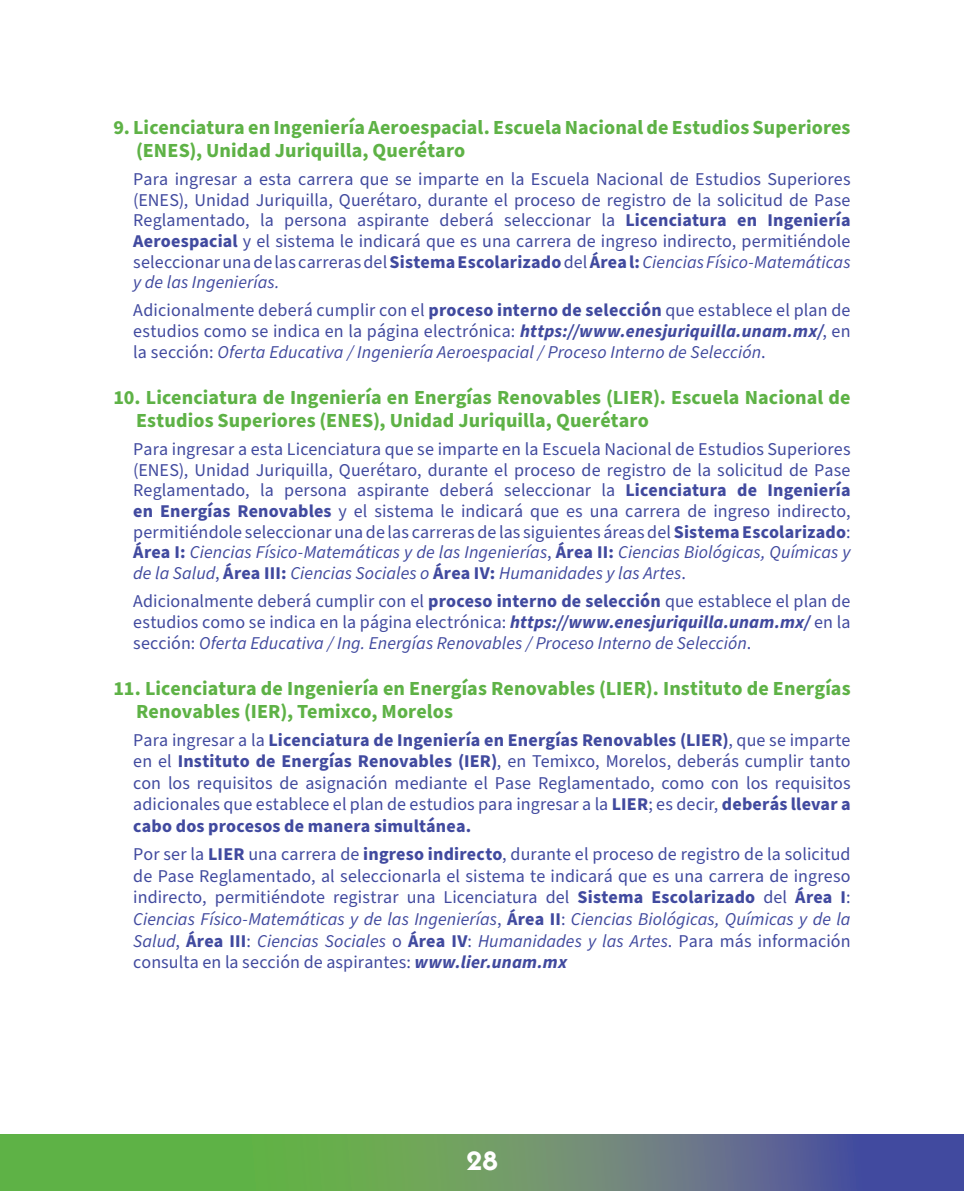
<style>
.page{position:relative;width:964px;height:1191px;background:#fff}
.page>*{position:absolute;margin:0;border:0;box-sizing:border-box;transform-origin:0 0}
.t1{font:700 26px "Edge Display";color:#fff}
.t2{font:700 20px/23px "Source Sans Pro";letter-spacing:.005em;color:#5eb246}
.t3{font:18px/20.8px "Source Sans Pro";letter-spacing:.005em;color:#414a9f;text-align:justify}
.s1{font-weight:700}
.s2{font-style:italic}
.s3{font-weight:700;font-style:italic}
</style>
<div class="page">
<svg style="left:0;top:1134px;width:964px;height:57px;background:#618f6b"></svg>
<p class="t2" style="left:136px;top:116px;width:716px;text-indent:-23px">9. Licenciatura en Ingeniería Aeroespacial. Escuela Nacional de Estudios Superiores (ENES), Unidad Juriquilla, Querétaro</p>
<p class="t3" style="left:133px;top:169px;width:719px">Para ingresar a esta carrera que se imparte en la Escuela Nacional de Estudios Superiores (ENES), Unidad Juriquilla, Querétaro, durante el proceso de registro de la solicitud de Pase Reglamentado, la persona aspirante deberá seleccionar la <span class="s1">Licenciatura en Ingeniería Aeroespacial</span> y el sistema le indicará que es una carrera de ingreso indirecto, permitiéndole seleccionar una de las carreras del <span class="s1">Sistema Escolarizado</span> del <span class="s1">Área l:</span><span class="s2">Ciencias Físico-Matemáticas y de las Ingenierías.</span></p>
<p class="t3" style="left:133px;top:301px;width:719px">Adicionalmente deberá cumplir con el <span class="s1">proceso interno de selección</span> que establece el plan de estudios como se indica en la página electrónica: <span class="s3">https://www.enesjuriquilla.unam.mx/</span>, en la sección: <span class="s2">Oferta Educativa / Ingeniería Aeroespacial / Proceso Interno de Selección</span>.</p>
<p class="t2" style="left:136px;top:386px;width:716px;text-indent:-23px">10. Licenciatura de Ingeniería en Energías Renovables (LIER). Escuela Nacional de<br>Estudios Superiores (ENES), Unidad Juriquilla, Querétaro</p>
<p class="t3" style="left:133px;top:439px;width:719px">Para ingresar a esta Licenciatura que se imparte en la Escuela Nacional de Estudios Superiores (ENES), Unidad Juriquilla, Querétaro, durante el proceso de registro de la solicitud de Pase Reglamentado, la persona aspirante deberá seleccionar la <span class="s1">Licenciatura de Ingeniería en Energías Renovables</span> y el sistema le indicará que es una carrera de ingreso indirecto, permitiéndole seleccionar una de las carreras de las siguientes áreas del <span class="s1">Sistema Escolarizado</span>:<br><span class="s1">Área I:</span> <span class="s2">Ciencias Físico-Matemáticas y de las Ingenierías</span>, <span class="s1">Área II:</span> <span class="s2">Ciencias Biológicas, Químicas y de la Salud</span>, <span class="s1">Área III:</span> <span class="s2">Ciencias Sociales o</span> <span class="s1">Área IV:</span> <span class="s2">Humanidades y las Artes</span>.</p>
<p class="t3" style="left:133px;top:591px;width:719px">Adicionalmente deberá cumplir con el <span class="s1">proceso interno de selección</span> que establece el plan de estudios como se indica en la página electrónica: <span class="s3">https://www.enesjuriquilla.unam.mx/</span> en la sección: <span class="s2">Oferta Educativa / Ing. Energías Renovables / Proceso Interno de Selección</span>.</p>
<p class="t2" style="left:136px;top:677px;width:716px;text-indent:-23px">11. Licenciatura de Ingeniería en Energías Renovables (LIER). Instituto de Energías<br>Renovables (IER), Temixco, Morelos</p>
<p class="t3" style="left:133px;top:729px;width:719px;line-height:21.6px">Para ingresar a la <span class="s1">Licenciatura de Ingeniería en Energías Renovables (LIER)</span>, que se imparte en el <span class="s1">Instituto de Energías Renovables (IER)</span>, en Temixco, Morelos, deberás cumplir tanto con los requisitos de asignación mediante el Pase Reglamentado, como con los requisitos adicionales que establece el plan de estudios para ingresar a la <span class="s1">LIER</span>; es decir, <span class="s1">deberás llevar a cabo dos procesos de manera simultánea.</span></p>
<p class="t3" style="left:133px;top:844px;width:719px;line-height:21.6px">Por ser la <span class="s1">LIER</span> una carrera de <span class="s1">ingreso indirecto</span>, durante el proceso de registro de la solicitud de Pase Reglamentado, al seleccionarla el sistema te indicará que es una carrera de ingreso indirecto, permitiéndote registrar una Licenciatura del <span class="s1">Sistema Escolarizado</span> del <span class="s1">Área I</span>:<br><span class="s2">Ciencias Físico-Matemáticas y de las Ingenierías</span>, <span class="s1">Área II</span>: <span class="s2">Ciencias Biológicas, Químicas y de la Salud</span>, <span class="s1">Área III</span>: <span class="s2">Ciencias Sociales</span> o <span class="s1">Área IV</span>: <span class="s2">Humanidades y las Artes</span>. Para más información consulta en la sección de aspirantes: <span class="s3">www.lier.unam.mx</span></p>
<h1 class="t1" style="left:466px;top:1144px;width:33px">28</h1>
</div>
